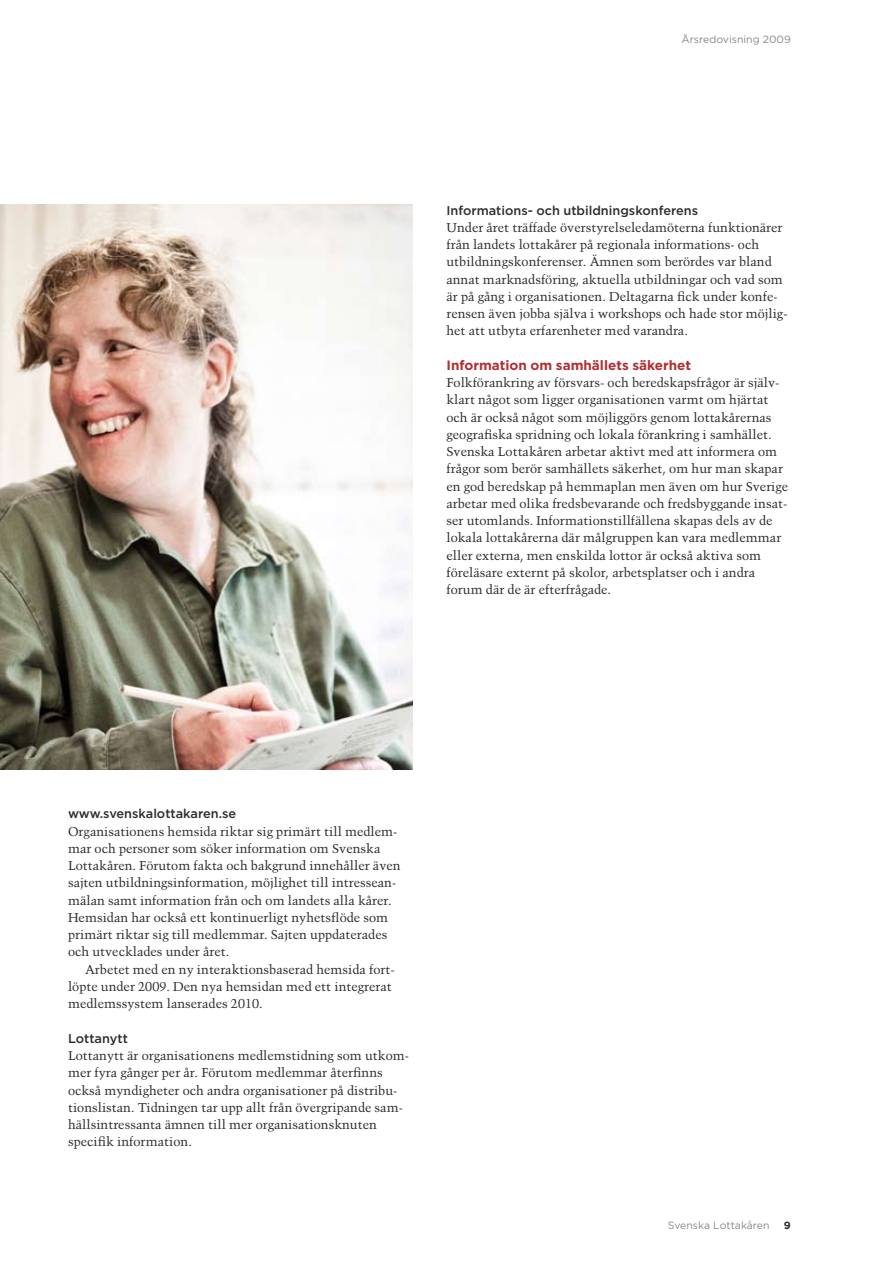
<style>
.page{position:relative;width:893px;height:1263px;background:#fff}
.page>*{position:absolute;margin:0;border:0;box-sizing:border-box;transform-origin:0 0}
.t1{font:700 13.5px "Gotham";color:#b12e32}
.t2{font:12.75px/17.2px "Trump Mediaeval LT Std";color:#2f2c2b}
.t3{font:500 12.75px "Gotham";color:#2f2c2b}
.t4{font:10.5px "Gotham";color:#88898a}
.t5{font:700 10.5px "Gotham";color:#2f2c2b}
</style>
<div class="page">
<img style="left:0;top:204px;width:412px;height:565px">
<p class="t4" style="left:681px;top:32px;width:111px">Årsredovisning 2009</p>
<p class="t3" style="left:446px;top:202px;width:253px">I nformations- och utbildningskonferens</p>
<p class="t2" style="left:446px;top:219px;width:343px">Under året träffade överstyrelseledamöterna funktionärer från landets lottakårer på regionala informations- och utbildningskonferenser. Ämnen som berördes var bland annat marknadsföring, aktuella utbildningar och vad som är på gång i organisationen. Deltagarna fick under konfe&shy;rensen även jobba själva i workshops och hade stor möjlig&shy;het att utbyta erfarenheter med varandra.</p>
<p class="t1" style="left:446px;top:356px;width:246px">Information om samhällets säkerhet</p>
<p class="t2" style="left:446px;top:374px;width:343px">Folkförankring av försvars- och beredskapsfrågor är själv&shy;klart något som ligger organisationen varmt om hjärtat och är också något som möjliggörs genom lottakårernas geografiska spridning och lokala förankring i samhället.<br>Svenska Lottakåren arbetar aktivt med att informera om frågor som berör samhällets säkerhet, om hur man skapar en god beredskap på hemmaplan men även om hur Sverige arbetar med olika fredsbevarande och fredsbyggande insat&shy;ser utomlands. Informationstillfällena skapas dels av de lokala lottakårerna där målgruppen kan vara medlemmar eller externa, men enskilda lottor är också aktiva som föreläsare externt på skolor, arbetsplatser och i andra forum där de är efterfrågade.</p>
<p class="t3" style="left:68px;top:805px;width:170px">www.svenskalottakaren.se</p>
<p class="t2" style="left:68px;top:822px;width:334px">Organisationens hemsida riktar sig primärt till medlem&shy;mar och personer som söker information om Svenska Lottakåren. Förutom fakta och bakgrund innehåller även sajten utbildningsinformation, möjlighet till intressean&shy;mälan samt information från och om landets alla kårer.<br>Hemsidan har också ett kontinuerligt nyhetsflöde som primärt riktar sig till medlemmar. Sajten uppdaterades och utvecklades under året.</p>
<p class="t2" style="left:68px;top:960px;width:328px;text-indent:17px">Arbetet med en ny interaktionsbaserad hemsida fort&shy;löpte under 2009. Den nya hemsidan med ett integrerat medlemssystem lanserades 2010.</p>
<p class="t3" style="left:68px;top:1030px;width:61px">Lottanytt</p>
<p class="t2" style="left:68px;top:1047px;width:343px">Lottanytt är organisationens medlemstidning som utkom&shy;mer fyra gånger per år. Förutom medlemmar återfinns också myndigheter och andra organisationer på distribu&shy;tionslistan. Tidningen tar upp allt från övergripande sam&shy;hällsintressanta ämnen till mer organisationsknuten specifik information.</p>
<p class="t4" style="left:668px;top:1218px;width:103px">Svenska Lottakåren</p>
<p class="t5" style="left:784px;top:1218px;width:8px">9</p>
</div>
